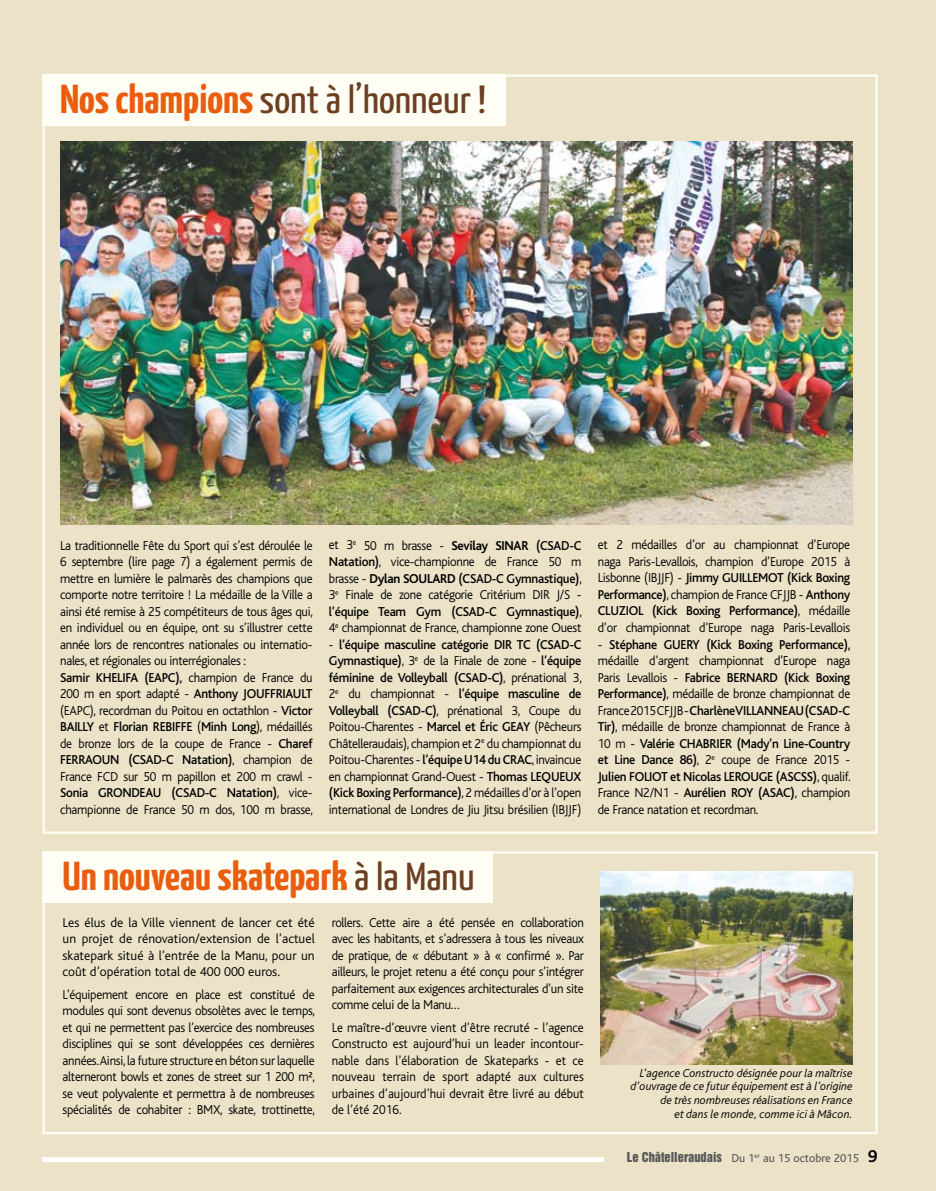
<style>
.page{position:relative;width:936px;height:1191px;background:#fff}
.page>*{position:absolute;margin:0;border:0;box-sizing:border-box;transform-origin:0 0}
.t1{font:700 40.5px "Yanone Kaffeesatz";color:#e95d0f;scale:1.1 1}
.t2{font:39px "Yanone Kaffeesatz";color:#6d3f21;scale:1.1 1}
.t3{font:300 13.5px/16.5px "Bliss";letter-spacing:-.02em;color:#000;text-align:justify;scale:.95 1}
.t4{font:500 13.5px/16.5px "Bliss";letter-spacing:-.02em;color:#000;scale:.95 1}
.t5{font:300 13.5px/16.5px "Bliss";letter-spacing:-.02em;color:#000;text-align:justify}
.t6{font:italic 300 12px/13.5px "Bliss";color:#000;text-align:right}
.t7{font:12px "Bliss";color:#58585a}
.s1{font-weight:700;font-size:40.5px;color:#e95d0f}
.s2{font-weight:500}
.s3{font-weight:700}
.s4{font-weight:300}
.s5{font-weight:400;font-size:39px;color:#6d3f21}
.s6{font-family:"Helvetica Inserat";font-size:12.45px}
.s7{font-weight:700;font-size:18px;color:#000}
</style>
<div class="page">
<div style="left:0;top:0;width:935px;height:1191px;background:#ebe2c7"></div>
<div style="left:43px;top:851px;width:834px;height:283px;border:2px solid #fffef5"></div>
<img style="left:600px;top:871px;width:252px;height:193px">
<img style="left:60px;top:141px;width:792px;height:383px">
<hr style="left:43px;top:1157px;width:561px;height:4px;background:#fff">
<div style="left:43px;top:74px;width:463px;height:51px;background:#fffef5"></div>
<div style="left:43px;top:851px;width:450px;height:51px;background:#fffef5"></div>
<h2 class="t2" style="left:60px;top:76px;width:389px"><span class="s1">Nos champions</span> sont à l’honneur !</h2>
<p class="t3" style="left:60px;top:537px;width:268px;text-align:left">La traditionnelle Fête du Sport qui s’est déroulée le 6 septembre (lire page 7) a également permis de mettre en lumière le palmarès des champions que comporte notre territoire ! La médaille de la Ville a ainsi été remise à 25 compétiteurs de tous âges qui, en individuel ou en équipe, ont su s’illustrer cette année lors de rencontres nationales ou internatio&shy;nales, et régionales ou interrégionales :<br><span class="s2">Samir KHELIFA (EAPC),</span> champion de France du 200 m en sport adapté - <span class="s2">Anthony JOUFFRIAULT </span>(EAPC), recordman du Poitou en octathlon - <span class="s2">Victor BAILLY</span> et <span class="s2">Florian REBIFFE</span> (<span class="s2">Minh Long</span>), médaillés de bronze lors de la coupe de France - <span class="s2">Charef FERRAOUN (CSAD-C Natation)</span>, champion de France FCD sur 50 m papillon et 200 m crawl - <span class="s2">Sonia GRONDEAU (CSAD-C Natation)</span>, vice&shy;championne de France 50 m dos, 100 m brasse,</p>
<p class="t3" style="left:329px;top:537px;width:268px">et 3<sup>e</sup> 50 m brasse - <span class="s3">Sevilay SINAR</span> <span class="s2">(CSAD-C Natation)</span>, vice-championne de France 50 m brasse - <span class="s3">Dylan SOULARD</span> <span class="s2">(CSAD-C Gymnastique)</span>, 3<sup>e</sup> Finale de zone catégorie Critérium DIR J/S - <span class="s2">l’équipe Team Gym (CSAD-C Gymnastique)</span>, 4<sup>e</sup> championnat de France, championne zone Ouest</p>
<p class="t3" style="left:329px;top:636px;width:268px">- <span class="s2">l’équipe masculine catégorie DIR TC (CSAD-C Gymnastique)</span>, 3<sup>e</sup> de la Finale de zone - <span class="s2">l’équipe féminine de Volleyball (CSAD-C)</span>, prénational 3, 2<sup>e</sup> du championnat - <span class="s2">l’équipe masculine de Volleyball (CSAD-C)</span>, prénational 3, Coupe du Poitou-Charentes - <span class="s2">Marcel et Éric GEAY</span> (Pêcheurs Châtelleraudais), champion et 2<sup>e</sup> du championnat du Poitou-Charentes - <span class="s2">l’équipe U14 du CRAC</span>, invaincue en championnat Grand-Ouest - <span class="s2">Thomas LEQUEUX (Kick Boxing Performance)</span>, 2 médailles d’or à l’open international de Londres de Jiu Jitsu brésilien (ibjjf</p>
<p class="t3" style="left:577px;top:801px;width:6px">)</p>
<p class="t3" style="left:597px;top:537px;width:267px">et 2 médailles d’or au championnat d’Europe naga Paris-Levallois, champion d’Europe 2015 à Lisbonne (ibjjf</p>
<p class="t4" style="left:597px;top:570px;width:267px;text-indent:72px"><span class="s4">) -</span> Jimmy GUILLEMOT (Kick Boxing<br>Performance)<span class="s4">, champion de France cfjjb</span></p>
<p class="t3" style="left:597px;top:586px;width:267px;text-indent:201px">- <span class="s2">Anthony CLUZIOL (Kick Boxing Performance)</span>, médaille d’or championnat d’Europe naga Paris-Levallois</p>
<p class="t3" style="left:597px;top:636px;width:268px">- <span class="s2">Stéphane GUERY (Kick Boxing Performance), </span>médaille d’argent championnat d’Europe naga Paris Levallois - <span class="s2">Fabrice BERNARD (Kick Boxing Performance)</span>, médaille de bronze championnat de France 2015 cfjjb</p>
<p class="t4" style="left:597px;top:702px;width:268px;text-align:justify;text-indent:86px"><span class="s4">-</span> Charlène VILLANNEAU (CSAD-C Tir)<span class="s4">, médaille de bronze championnat de France à 10 m -</span> Valérie CHABRIER (Mady’n Line-Country et Line Dance 86)<span class="s4">, 2</span><sup>e</sup> <span class="s4">coupe de France 2015 - </span>Julien FOLIOT et Nicolas LEROUGE (ASCSS)<span class="s4">, qualif.<br>France N2/N1 -</span> Aurélien ROY (ASAC)<span class="s4">, champion de France natation et recordman.</span></p>
<h1 class="t1" style="left:63px;top:851px;width:376px">Un nouveau skatepark <span class="s5">à la Manu</span></h1>
<p class="t5" style="left:63px;top:914px;width:254px">Les élus de la Ville viennent de lancer cet été un projet de rénovation/extension de l’actuel skatepark situé à l’entrée de la Manu, pour un coût d’opération total de 400 000 euros.</p>
<p class="t3" style="left:63px;top:986px;width:267px">L’équipement encore en place est constitué de modules qui sont devenus obsolètes avec le temps, et qui ne permettent pas l’exercice des nombreuses disciplines qui se sont développées ces dernières années. Ainsi, la future structure en béton sur laquelle alterneront bowls et zones de street sur 1 200 m², se veut polyvalente et permettra à de nombreuses spécialités de cohabiter : BMX, skate, trottinette,</p>
<p class="t3" style="left:332px;top:914px;width:267px">rollers. Cette aire a été pensée en collaboration avec les habitants, et s’adressera à tous les niveaux de pratique, de « débutant » à « confirmé ». Par ailleurs, le projet retenu a été conçu pour s’intégrer parfaitement aux exigences architecturales d’un site comme celui de la Manu…</p>
<p class="t3" style="left:332px;top:1019px;width:267px">Le maître-d’œuvre vient d’être recruté - l’agence Constructo est aujourd’hui un leader incontour&shy;nable dans l’élaboration de Skateparks - et ce nouveau terrain de sport adapté aux cultures urbaines d’aujourd’hui devrait être livré au début de l’été 2016.</p>
<p class="t6" style="left:630px;top:1066px;width:224px">L’agence Constructo désignée pour la maîtrise d’ouvrage de ce futur équipement est à l’origine de très nombreuses réalisations en France<br>et dans le monde, comme ici à Mâcon.</p>
<p class="t7" style="left:627px;top:1152px;width:252px"><span class="s6">Le Châtelleraudais</span> Du 1<sup>er</sup> au 15 octobre 2015 <span class="s7">9</span></p>
</div>
